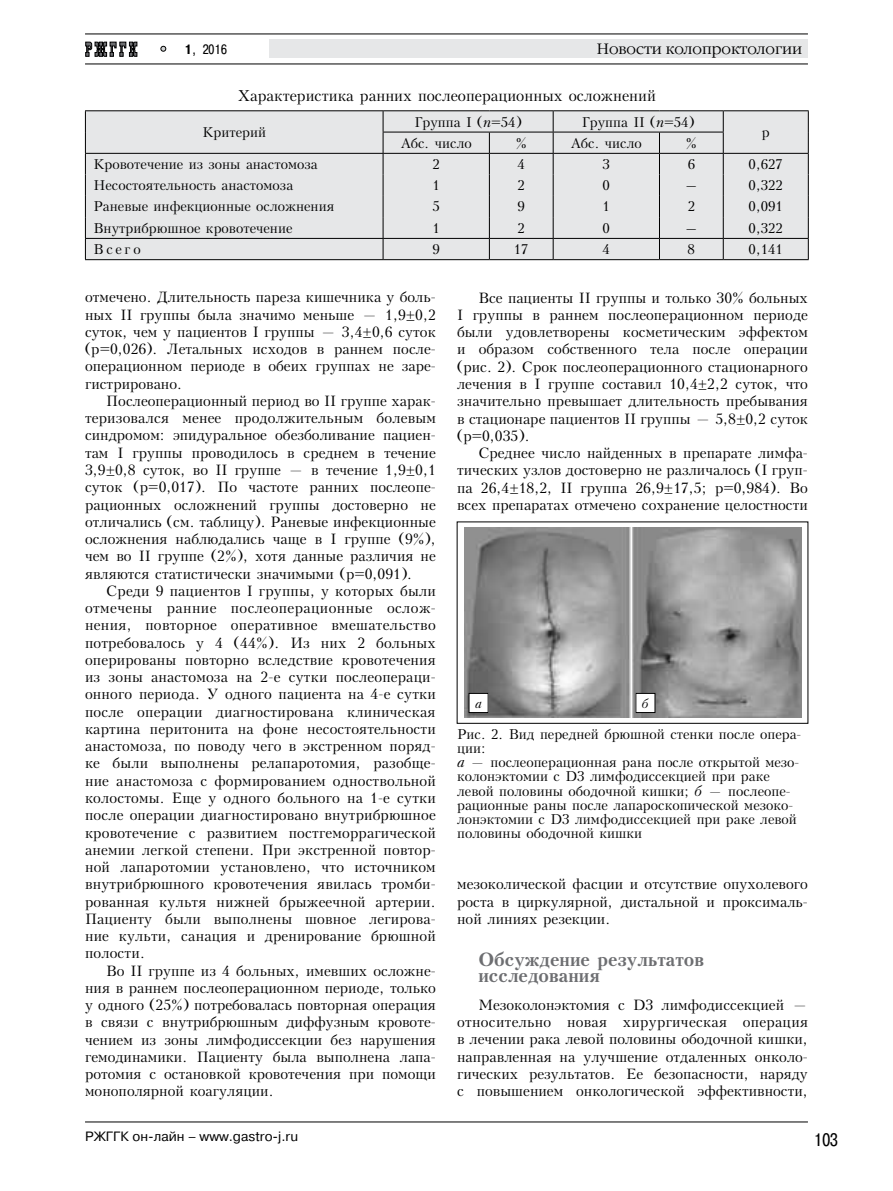
<style>
.page{position:relative;width:893px;height:1191px;background:#fff}
.page>*{position:absolute;margin:0;border:0;box-sizing:border-box;transform-origin:0 0}
.t1{font:700 18px/16.5px "Kudrashov";color:#6d6e71}
.t2{font:18px "Pragmatica Cond C";color:#000}
.t3{font:15px "Kudrashov";color:#000}
.t4{font:300 15px "Garamond C";color:#000}
.t5{font:14.25px/17.2px "Kudrashov";color:#000;text-align:justify}
.t6{font:13.5px/14.2px "Kudrashov";color:#000}
.t7{font:13.5px "Pragmatica C";color:#000}
.t8{font:13.5px "Pragmatica Cond C";color:#000}
.t9{font:italic 12px "Kudrashov";color:#000}
.s1{font-weight:700}
.s2{font-style:italic}
</style>
<div class="page">
<hr style="left:85px;top:34px;width:723px;height:1px;background:#000">
<hr style="left:85px;top:64px;width:723px;height:1px;background:#000">
<div style="left:270px;top:40px;width:538px;height:18px;background:#e6e7e8"></div>
<hr style="left:85px;top:1121px;width:723px;height:1px;background:#000">
<svg style="left:161px;top:46px;width:5px;height:5px"></svg>
<svg style="left:85px;top:42px;width:52px;height:15px"></svg>
<div style="left:86px;top:111px;width:722px;height:148px;background:#e6e7e8"></div>
<hr style="left:85px;top:110px;width:298px;height:1px;background:#000">
<hr style="left:383px;top:110px;width:106px;height:1px;background:#000">
<hr style="left:489px;top:110px;width:64px;height:1px;background:#000">
<hr style="left:553px;top:110px;width:106px;height:1px;background:#000">
<hr style="left:659px;top:110px;width:64px;height:1px;background:#000">
<hr style="left:723px;top:110px;width:86px;height:1px;background:#000">
<hr style="left:383px;top:132px;width:106px;height:1px;background:#000">
<hr style="left:489px;top:132px;width:64px;height:1px;background:#000">
<hr style="left:553px;top:132px;width:106px;height:1px;background:#000">
<hr style="left:659px;top:132px;width:65px;height:1px;background:#000">
<hr style="left:85px;top:238px;width:298px;height:1px;background:#000">
<svg style="left:85px;top:111px;width:1px;height:148px"></svg>
<hr style="left:383px;top:238px;width:106px;height:1px;background:#000">
<svg style="left:383px;top:111px;width:1px;height:148px"></svg>
<hr style="left:489px;top:238px;width:64px;height:1px;background:#000">
<svg style="left:489px;top:132px;width:1px;height:127px"></svg>
<hr style="left:553px;top:238px;width:106px;height:1px;background:#000">
<svg style="left:553px;top:111px;width:1px;height:148px"></svg>
<hr style="left:659px;top:238px;width:64px;height:1px;background:#000">
<svg style="left:659px;top:132px;width:1px;height:127px"></svg>
<hr style="left:723px;top:238px;width:86px;height:1px;background:#000">
<svg style="left:723px;top:111px;width:1px;height:148px"></svg>
<svg style="left:808px;top:111px;width:1px;height:148px"></svg>
<hr style="left:85px;top:259px;width:298px;height:1px;background:#000">
<hr style="left:383px;top:259px;width:106px;height:1px;background:#000">
<hr style="left:489px;top:259px;width:64px;height:1px;background:#000">
<hr style="left:553px;top:259px;width:106px;height:1px;background:#000">
<hr style="left:659px;top:259px;width:64px;height:1px;background:#000">
<hr style="left:723px;top:259px;width:86px;height:1px;background:#000">
<hr style="left:85px;top:153px;width:298px;height:1px;background:#000">
<hr style="left:383px;top:153px;width:106px;height:1px;background:#000">
<hr style="left:489px;top:153px;width:64px;height:1px;background:#000">
<hr style="left:553px;top:153px;width:106px;height:1px;background:#000">
<hr style="left:659px;top:153px;width:64px;height:1px;background:#000">
<hr style="left:723px;top:153px;width:86px;height:1px;background:#000">
<img style="left:464px;top:527px;width:337px;height:191px">
<div style="left:469px;top:693px;width:19px;height:19px;background:#fff"></div>
<div style="left:636px;top:693px;width:19px;height:19px;background:#fff"></div>
<p class="t8" style="left:185px;top:42px;width:44px"><span class="s1">1</span>, 2016</p>
<p class="t4" style="left:597px;top:41px;width:207px">Новости колопроктологии</p>
<p class="t3" style="left:238px;top:87px;width:420px">Характеристика ранних послеоперационных осложнений</p>
<p class="t6" style="left:202px;top:125px;width:65px">Критерий</p>
<p class="t6" style="left:415px;top:115px;width:109px">Группа I (<span class="s2">n</span>=54)</p>
<p class="t6" style="left:582px;top:115px;width:114px">Группа II (<span class="s2">n</span>=54)</p>
<p class="t6" style="left:401px;top:136px;width:73px">Абс. число</p>
<p class="t6" style="left:516px;top:136px;width:13px">%</p>
<p class="t6" style="left:571px;top:136px;width:73px">Абс. число</p>
<p class="t6" style="left:686px;top:136px;width:13px">%</p>
<p class="t6" style="left:762px;top:125px;width:9px">р</p>
<p class="t6" style="left:94px;top:157px;width:226px">Кровотечение из зоны анастомоза</p>
<p class="t6" style="left:433px;top:157px;width:9px">2</p>
<p class="t6" style="left:518px;top:157px;width:9px">4</p>
<p class="t6" style="left:603px;top:157px;width:9px">3</p>
<p class="t6" style="left:688px;top:157px;width:9px">6</p>
<p class="t6" style="left:749px;top:157px;width:36px">0,627</p>
<p class="t6" style="left:94px;top:178px;width:201px">Несостоятельность анастомоза</p>
<p class="t6" style="left:433px;top:178px;width:9px">1</p>
<p class="t6" style="left:518px;top:178px;width:9px">2</p>
<p class="t6" style="left:603px;top:178px;width:9px">0</p>
<p class="t6" style="left:686px;top:178px;width:12px">–</p>
<p class="t6" style="left:749px;top:178px;width:36px">0,322</p>
<p class="t6" style="left:94px;top:200px;width:242px">Раневые инфекционные осложнения</p>
<p class="t6" style="left:433px;top:200px;width:9px">5</p>
<p class="t6" style="left:518px;top:200px;width:9px">9</p>
<p class="t6" style="left:603px;top:200px;width:9px">1</p>
<p class="t6" style="left:688px;top:200px;width:9px">2</p>
<p class="t6" style="left:749px;top:200px;width:36px">0,091</p>
<p class="t6" style="left:94px;top:221px;width:200px">Внутрибрюшное кровотечение</p>
<p class="t6" style="left:432px;top:221px;width:9px">1</p>
<p class="t6" style="left:518px;top:221px;width:9px">2</p>
<p class="t6" style="left:603px;top:221px;width:9px">0</p>
<p class="t6" style="left:686px;top:221px;width:12px">–</p>
<p class="t6" style="left:749px;top:221px;width:36px">0,322</p>
<p class="t6" style="left:94px;top:242px;width:49px">Всего</p>
<p class="t6" style="left:432px;top:242px;width:9px">9</p>
<p class="t6" style="left:514px;top:242px;width:16px">17</p>
<p class="t6" style="left:603px;top:242px;width:9px">4</p>
<p class="t6" style="left:688px;top:242px;width:9px">8</p>
<p class="t6" style="left:749px;top:242px;width:36px">0,141</p>
<p class="t5" style="left:85px;top:289px;width:352px">отмечено. Длительность пареза кишечника у боль&shy;ных II группы была значимо меньше — 1,9±0,2 суток, чем у пациентов I группы — 3,4±0,6 суток (p=0,026). Летальных исходов в раннем после&shy;операционном периоде в обеих группах не заре&shy;гистрировано.</p>
<p class="t5" style="left:85px;top:392px;width:352px;text-indent:21px">Послеоперационный период во II группе харак&shy;теризовался менее продолжительным болевым синдромом: эпидуральное обезболивание пациен&shy;там I группы проводилось в среднем в течение 3,9±0,8 суток, во II группе — в течение 1,9±0,1 суток (p=0,017). По частоте ранних послеопе&shy;рационных осложнений группы достоверно не отличались (см. таблицу). Раневые инфекционные осложнения наблюдались чаще в I группе (9%), чем во II группе (2%), хотя данные различия не являются статистически значимыми (p=0,091).</p>
<p class="t5" style="left:85px;top:582px;width:352px;text-indent:21px">Среди 9 пациентов I группы, у которых были отмечены ранние послеоперационные ослож&shy;нения, повторное оперативное вмешательство потребовалось у 4 (44%). Из них 2 больных оперированы повторно вследствие кровотечения из зоны анастомоза на 2-е сутки послеопераци&shy;онного периода. У одного пациента на 4-е сутки после операции диагностирована клиническая картина перитонита на фоне несостоятельности анастомоза, по поводу чего в экстренном поряд&shy;ке были выполнены релапаротомия, разобще&shy;ние анастомоза с формированием одноствольной колостомы. Еще у одного больного на 1-е сутки после операции диагностировано внутрибрюшное кровотечение с развитием постгеморрагической анемии легкой степени. При экстренной повтор&shy;ной лапаротомии установлено, что источником внутрибрюшного кровотечения явилась тромби&shy;рованная культя нижней брыжеечной артерии.<br>Пациенту были выполнены шовное легирова&shy;ние культи, санация и дренирование брюшной полости.</p>
<p class="t5" style="left:85px;top:962px;width:352px;text-indent:21px">Во II группе из 4 больных, имевших осложне&shy;ния в раннем послеоперационном периоде, только у одного (25%) потребовалась повторная операция в связи с внутрибрюшным диффузным кровоте&shy;чением из зоны лимфодиссекции без нарушения гемодинамики. Пациенту была выполнена лапа&shy;ротомия с остановкой кровотечения при помощи монополярной коагуляции.</p>
<p class="t7" style="left:85px;top:1129px;width:215px">РЖГГК он-лайн – www.gastro-j.ru</p>
<p class="t5" style="left:457px;top:289px;width:352px;text-indent:21px">Все пациенты II группы и только 30% больных I группы в раннем послеоперационном периоде были удовлетворены косметическим эффектом и образом собственного тела после операции (рис. 2). Срок послеоперационного стационарного лечения в I группе составил 10,4±2,2 суток, что значительно превышает длительность пребывания в стационаре пациентов II группы — 5,8±0,2 суток (p=0,035).</p>
<p class="t5" style="left:457px;top:444px;width:352px;text-indent:21px">Среднее число найденных в препарате лимфа&shy;тических узлов достоверно не различалось (I груп&shy;па 26,4±18,2, II группа 26,9±17,5; p=0,984). Во всех препаратах отмечено сохранение целостности</p>
<p class="t9" style="left:475px;top:696px;width:8px">a</p>
<p class="t9" style="left:642px;top:696px;width:9px">б</p>
<p class="t6" style="left:457px;top:727px;width:346px">Рис. 2. Вид передней брюшной стенки после опера&shy;ции:<br><span class="s2">а</span> — послеоперационная рана после открытой мезо&shy;колонэктомии с D3 лимфодиссекцией при раке левой половины ободочной кишки; <span class="s2">б</span> — послеопе&shy;рационные раны после лапароскопической мезоко&shy;лонэктомии с D3 лимфодиссекцией при раке левой половины ободочной кишки</p>
<p class="t5" style="left:457px;top:876px;width:352px">мезоколической фасции и отсутствие опухолевого роста в циркулярной, дистальной и проксималь&shy;ной линиях резекции.</p>
<p class="t1" style="left:478px;top:950px;width:227px">Обсуждение результатов исследования</p>
<p class="t5" style="left:457px;top:996px;width:352px;text-indent:21px">Мезоколонэктомия с D3 лимфодиссекцией — относительно новая хирургическая операция в лечении рака левой половины ободочной кишки, направленная на улучшение отдаленных онколо&shy;гических результатов. Ее безопасности, наряду с повышением онкологической эффективности,</p>
<p class="t2" style="left:814px;top:1130px;width:26px">103</p>
</div>
